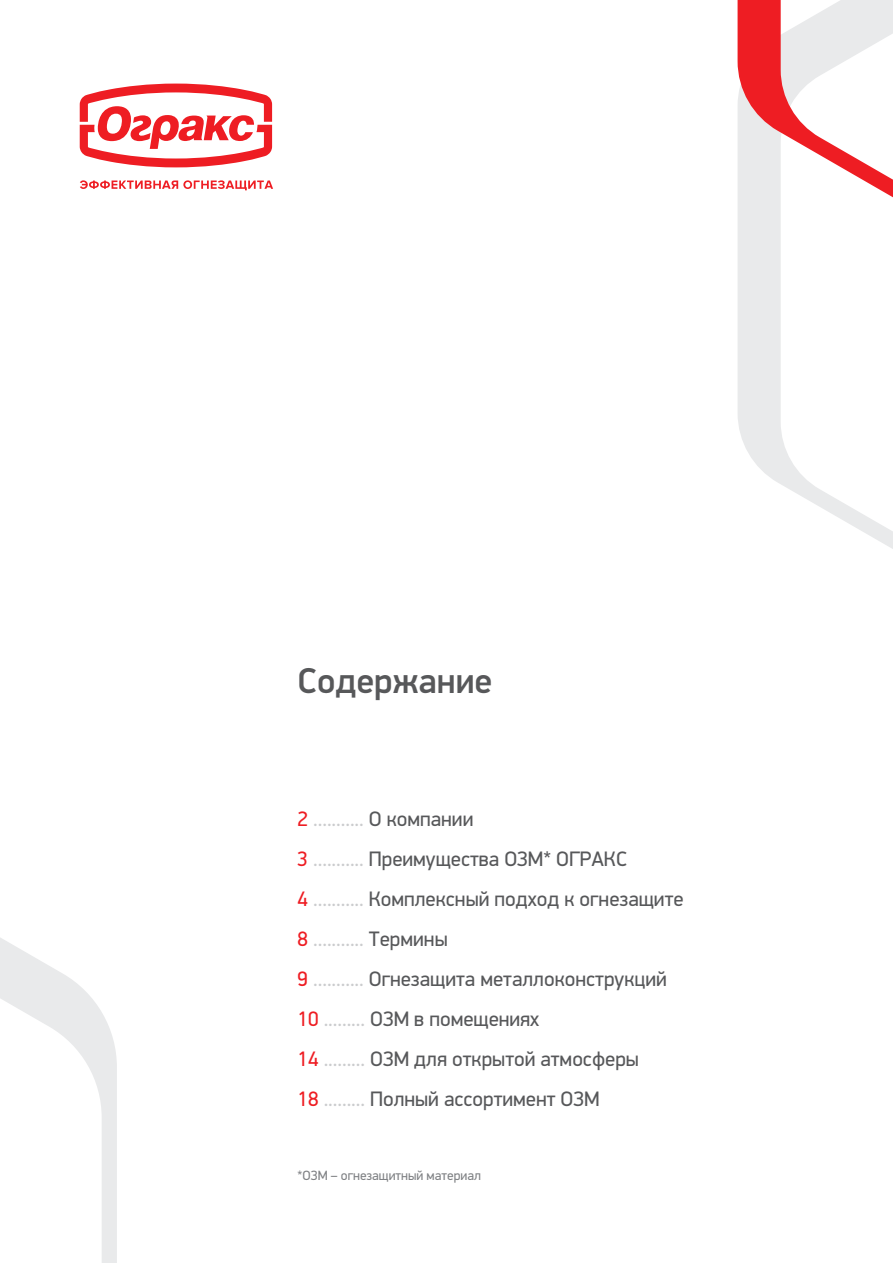
<style>
.page{position:relative;width:893px;height:1263px;background:#fff}
.page>*{position:absolute;margin:0;border:0;box-sizing:border-box;transform-origin:0 0}
.t1{font:500 36px "PF Din Display Pro";color:#57585a}
.t2{font:21px "PF Din Display Pro";color:#57585a}
.t3{font:21px "PF Din Display Pro";color:#cbccce}
.t4{font:13.5px "PF Din Display Pro";color:#808285}
.s1{color:#ee1d23}
.s2{color:#57585a}
.s3{color:#cbccce}
</style>
<div class="page">
<svg style="left:80px;top:180px;width:193px;height:10px"></svg>
<svg style="left:80px;top:84px;width:192px;height:83px"></svg>
<svg style="left:738px;top:299px;width:155px;height:250px"></svg>
<svg style="left:738px;top:0;width:155px;height:299px"></svg>
<svg style="left:0;top:938px;width:117px;height:325px"></svg>
<p class="t1" style="left:298px;top:659px;width:196px">Содержание</p>
<p class="t3" style="left:298px;top:806px;width:177px"><span class="s1">2</span> ........... <span class="s2">О компании</span></p>
<p class="t2" style="left:298px;top:846px;width:331px"><span class="s1">3</span> <span class="s3">...........</span> Преимущества ОЗМ* ОГРАКС</p>
<p class="t2" style="left:298px;top:886px;width:387px"><span class="s1">4</span> <span class="s3">...........</span> Комплексный подход к огнезащите</p>
<p class="t3" style="left:298px;top:926px;width:152px"><span class="s1">8</span> ........... <span class="s2">Термины</span></p>
<p class="t2" style="left:298px;top:966px;width:371px"><span class="s1">9</span> <span class="s3">...........</span> Огнезащита металлоконструкций</p>
<p class="t2" style="left:298px;top:1006px;width:243px"><span class="s1">10</span> <span class="s3">.........</span> ОЗМ в помещениях</p>
<p class="t2" style="left:298px;top:1046px;width:343px"><span class="s1">14</span> <span class="s3">.........</span> ОЗМ для открытой атмосферы</p>
<p class="t2" style="left:298px;top:1086px;width:303px"><span class="s1">18</span> <span class="s3">.........</span> Полный ассортимент ОЗМ</p>
<p class="t4" style="left:298px;top:1168px;width:185px">*ОЗМ – огнезащитный материал</p>
</div>
